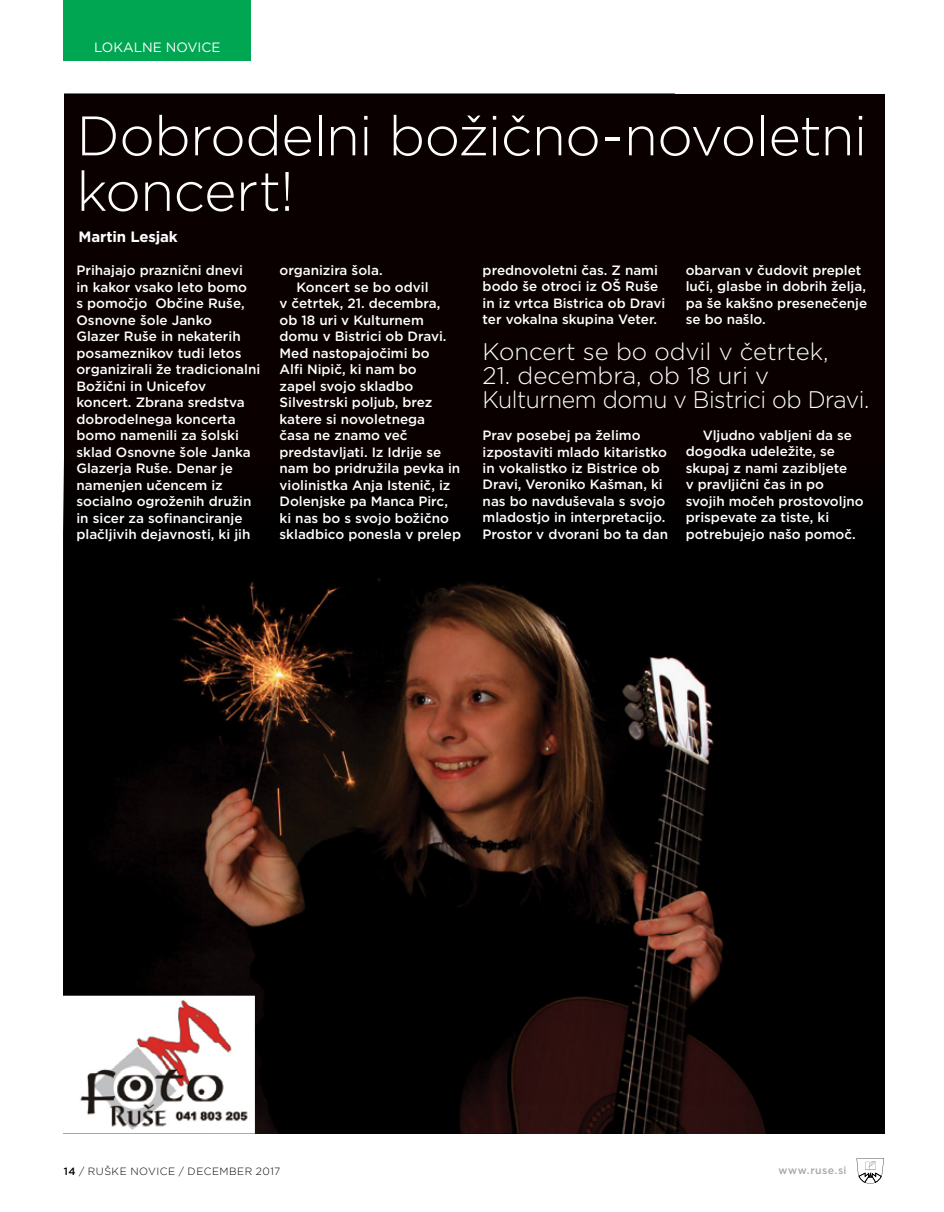
<style>
.page{position:relative;width:944px;height:1212px;background:#fff}
.page>*{position:absolute;margin:0;border:0;box-sizing:border-box;transform-origin:0 0}
.t1{font:300 55.5px/55.5px "Gotham";letter-spacing:-.015em;color:#fff}
.t2{font:300 24px/24px "Gotham";letter-spacing:-.015em;color:#fff}
.t3{font:700 15px "Gotham";letter-spacing:-.01em;color:#fff}
.t4{font:500 13.5px/16.5px "Gotham";color:#fff}
.t5{font:13.5px "Gotham";color:#fff}
.t6{font:300 10.5px "Gotham";letter-spacing:.045em;color:#000}
.t7{font:500 10.5px "Gotham";letter-spacing:.045em;color:#a7a9ac}
.s1{font-weight:500}
</style>
<div class="page">
<div style="left:64px;top:94px;width:821px;height:1039px;background:#0a0000"></div>
<img style="left:64px;top:578px;width:701px;height:555px">
<svg style="left:856px;top:1158px;width:28px;height:26px"></svg>
<div style="left:64px;top:0;width:187px;height:61px;background:#00a651"></div>
<hr style="left:64px;top:94px;width:611px;height:1px;background:#000">
<img style="left:66px;top:999px;width:186px;height:131px">
<div style="left:63px;top:996px;width:192px;height:137px;border:2px solid #fff"></div>
<p class="t5" style="left:94px;top:39px;width:128px">LOKALNE NOVICE</p>
<p class="t1" style="left:76px;top:106px;width:792px">Dobrodelni božično-novoletni koncert!</p>
<p class="t3" style="left:79px;top:227px;width:101px">Martin Lesjak</p>
<p class="t4" style="left:76px;top:262px;width:185px">Prihajajo praznični dnevi<br>in kakor vsako leto bomo<br>s pomočjo Občine Ruše,<br>Osnovne šole Janko<br>Glazer Ruše in nekaterih posameznikov tudi letos organizirali že tradicionalni<br>Božični in Unicefov koncert. Zbrana sredstva dobrodelnega koncerta bomo namenili za šolski sklad Osnovne šole Janka<br>Glazerja Ruše. Denar je namenjen učencem iz socialno ogroženih družin in sicer za sofinanciranje plačljivih dejavnosti, ki jih</p>
<p class="t4" style="left:280px;top:262px;width:105px">organizira šola.</p>
<p class="t4" style="left:297px;top:278px;width:134px">Koncert se bo odvil</p>
<p class="t4" style="left:280px;top:295px;width:162px">v četrtek, 21. decembra,</p>
<p class="t4" style="left:280px;top:311px;width:146px">ob 18 uri v Kulturnem</p>
<p class="t4" style="left:280px;top:328px;width:169px">domu v Bistrici ob Dravi.</p>
<p class="t4" style="left:280px;top:344px;width:152px">Med nastopajočimi bo</p>
<p class="t4" style="left:280px;top:361px;width:139px">Alfi Nipič, ki nam bo</p>
<p class="t4" style="left:280px;top:377px;width:135px">zapel svojo skladbo</p>
<p class="t4" style="left:280px;top:394px;width:154px">Silvestrski poljub, brez</p>
<p class="t4" style="left:280px;top:410px;width:147px">katere si novoletnega</p>
<p class="t4" style="left:280px;top:427px;width:130px">časa ne znamo več</p>
<p class="t4" style="left:280px;top:443px;width:163px">predstavljati. Iz Idrije se</p>
<p class="t4" style="left:280px;top:460px;width:182px">nam bo pridružila pevka in</p>
<p class="t4" style="left:280px;top:476px;width:172px">violinistka Anja Istenič, iz</p>
<p class="t4" style="left:280px;top:493px;width:170px">Dolenjske pa Manca Pirc,</p>
<p class="t4" style="left:280px;top:509px;width:171px">ki nas bo s svojo božično</p>
<p class="t4" style="left:280px;top:526px;width:183px">skladbico ponesla v prelep</p>
<p class="t4" style="left:483px;top:262px;width:184px">prednovoletni čas. Z nami bodo še otroci iz OŠ Ruše in iz vrtca Bistrica ob Dravi ter vokalna skupina Veter.</p>
<p class="t4" style="left:686px;top:262px;width:183px">obarvan v čudovit preplet luči, glasbe in dobrih želja, pa še kakšno presenečenje se bo našlo.</p>
<p class="t2" style="left:483px;top:339px;width:348px">Koncert se bo odvil v četrtek,</p>
<p class="t2" style="left:483px;top:363px;width:388px">21. decembra, ob 18 uri v<br>Kulturnem domu v Bistrici ob Dravi.</p>
<p class="t4" style="left:483px;top:427px;width:187px">Prav posebej pa želimo izpostaviti mlado kitaristko in vokalistko iz Bistrice ob<br>Dravi, Veroniko Kašman, ki nas bo navduševala s svojo mladostjo in interpretacijo.<br>Prostor v dvorani bo ta dan</p>
<p class="t4" style="left:686px;top:427px;width:180px;text-indent:17px">Vljudno vabljeni da se dogodka udeležite, se skupaj z nami zazibljete<br>v pravljični čas in po svojih močeh prostovoljno prispevate za tiste, ki potrebujejo našo pomoč.</p>
<p class="t6" style="left:64px;top:1164px;width:218px"><span class="s1">14</span> / Ruške novice / DECEMBER 2017</p>
<p class="t7" style="left:778px;top:1163px;width:70px">www.ruse.si</p>
</div>
